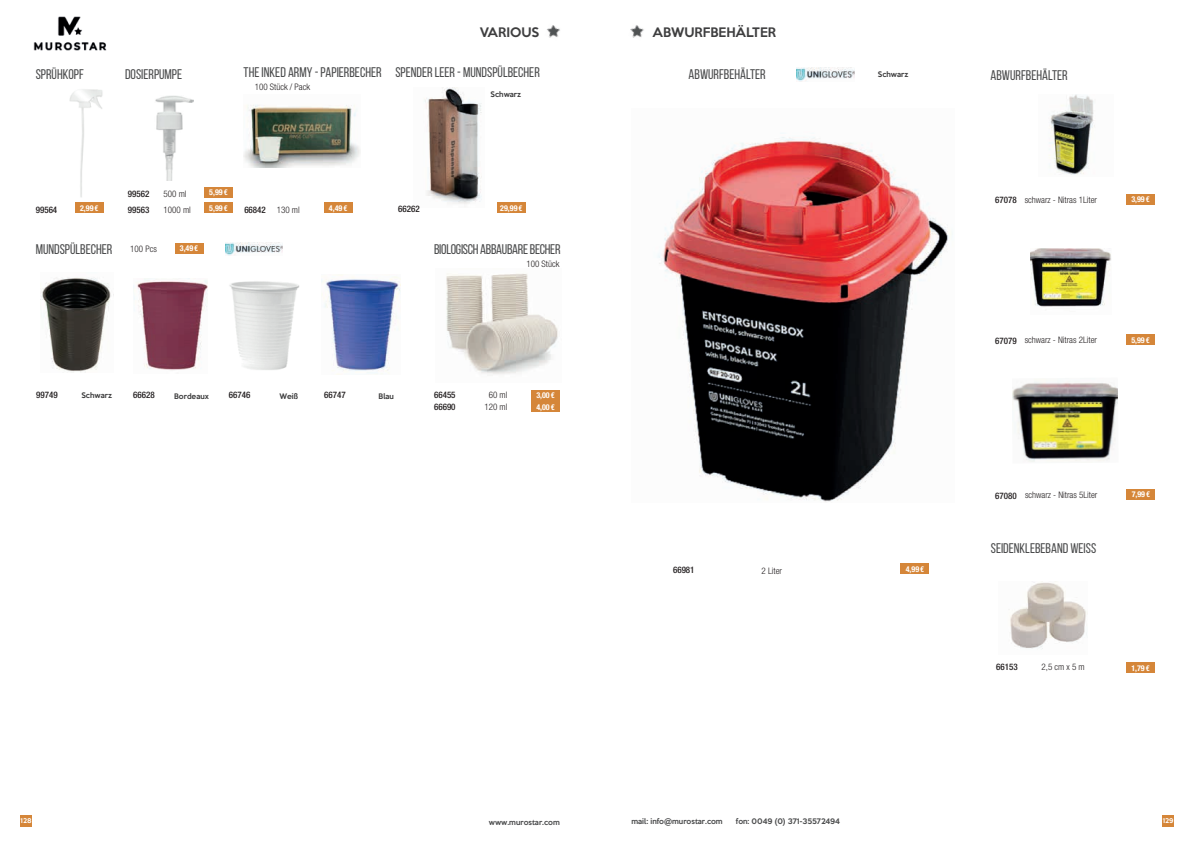
<style>
.page{position:relative;width:1191px;height:842px;background:#fff}
.page>*{position:absolute;margin:0;border:0;box-sizing:border-box;transform-origin:0 0}
.t1{font:14px "Bebas Neue";color:#4b4c4d}
.t2{font:14px "Bebas Neue";letter-spacing:-.02em;color:#4b4c4d}
.t3{font:500 12px "Keep Calm";color:#3e3e3f}
.t4{font:300 condensed 9px/11.6px "Helvetica Neue LT Std";color:#231f20;text-align:center}
.t5{font:500 condensed 9px/11.6px "Helvetica Neue LT Std";color:#231f20}
.t6{font:700 condensed 8px/11.6px "Helvetica Neue LT Pro";color:#fff}
.t7{font:500 7px "Keep Calm";color:#4b4c4d}
.t8{font:500 7px "Keep Calm";color:#3e3e3f}
.t9{font:500 6px "Keep Calm";letter-spacing:-.015em;color:#fff}
.s1{font-weight:500}
</style>
<div class="page">
<div style="left:1162px;top:815px;width:12px;height:11px;background:#d58639"></div>
<img style="left:630px;top:25px;width:14px;height:13px">
<div style="left:20px;top:815px;width:12px;height:11px;background:#d58639"></div>
<img style="left:33px;top:16px;width:74px;height:35px">
<img style="left:547px;top:25px;width:13px;height:13px">
<img style="left:41px;top:277px;width:73px;height:95px">
<img style="left:69px;top:89px;width:34px;height:108px">
<img style="left:155px;top:95px;width:38px;height:85px">
<div style="left:204px;top:202px;width:29px;height:11px;background:#d58639"></div>
<div style="left:204px;top:187px;width:29px;height:10px;background:#d58639"></div>
<div style="left:175px;top:243px;width:28px;height:11px;background:#d58639"></div>
<div style="left:324px;top:202px;width:28px;height:11px;background:#d58639"></div>
<div style="left:497px;top:202px;width:28px;height:11px;background:#d58639"></div>
<div style="left:75px;top:202px;width:29px;height:11px;background:#d58639"></div>
<img style="left:134px;top:278px;width:74px;height:93px">
<img style="left:229px;top:281px;width:71px;height:89px">
<img style="left:322px;top:275px;width:78px;height:99px">
<img style="left:446px;top:273px;width:112px;height:101px">
<div style="left:531px;top:390px;width:29px;height:10px;background:#d58639"></div>
<div style="left:531px;top:401px;width:29px;height:11px;background:#d58639"></div>
<img style="left:226px;top:242px;width:57px;height:14px">
<img style="left:424px;top:88px;width:58px;height:116px">
<img style="left:244px;top:105px;width:116px;height:62px">
<img style="left:657px;top:133px;width:292px;height:369px">
<div style="left:900px;top:564px;width:29px;height:10px;background:#d58639"></div>
<div style="left:1126px;top:489px;width:29px;height:11px;background:#d58639"></div>
<img style="left:1012px;top:381px;width:106px;height:81px">
<div style="left:1126px;top:663px;width:28px;height:10px;background:#d58639"></div>
<img style="left:1009px;top:582px;width:79px;height:67px">
<div style="left:1126px;top:194px;width:28px;height:11px;background:#d58639"></div>
<div style="left:1126px;top:335px;width:28px;height:10px;background:#d58639"></div>
<img style="left:1049px;top:95px;width:46px;height:80px">
<img style="left:1030px;top:249px;width:81px;height:58px">
<img style="left:797px;top:68px;width:57px;height:13px">
<p class="t1" style="left:36px;top:66px;width:50px">SPRÜHKOPF</p>
<p class="t1" style="left:125px;top:66px;width:59px">DOSIERPUMPE</p>
<p class="t3" style="left:480px;top:21px;width:61px">VARIOUS</p>
<p class="t1" style="left:244px;top:64px;width:298px">THE INKED ARMY - PAPIERBECHER SPENDER LEER - MUNDSPÜLBECHER</p>
<p class="t4" style="left:255px;top:81px;width:57px">100 Stück / Pack</p>
<p class="t8" style="left:490px;top:88px;width:32px">Schwarz</p>
<p class="t6" style="left:209px;top:186px;width:20px">5,99 €</p>
<p class="t5" style="left:128px;top:188px;width:23px">99562</p>
<p class="t4" style="left:164px;top:188px;width:24px">500 ml</p>
<p class="t5" style="left:128px;top:204px;width:23px">99563</p>
<p class="t4" style="left:164px;top:204px;width:29px">1000 ml</p>
<p class="t4" style="left:130px;top:243px;width:28px">100 Pcs</p>
<p class="t6" style="left:80px;top:202px;width:20px">2,99 €</p>
<p class="t6" style="left:329px;top:202px;width:20px">4,49 €</p>
<p class="t6" style="left:500px;top:202px;width:24px">29,99 €</p>
<p class="t6" style="left:209px;top:202px;width:20px">5,99 €</p>
<p class="t5" style="left:398px;top:203px;width:23px">66262</p>
<p class="t4" style="left:277px;top:204px;width:24px">130 ml</p>
<p class="t5" style="left:36px;top:204px;width:23px">99564</p>
<p class="t5" style="left:244px;top:204px;width:23px">66842</p>
<p class="t1" style="left:36px;top:242px;width:78px">MUNDSPÜLBECHER</p>
<p class="t2" style="left:434px;top:241px;width:128px">BIOLOGISCH ABBAUBARE BECHER</p>
<p class="t6" style="left:180px;top:243px;width:20px">3,49 €</p>
<p class="t4" style="left:526px;top:258px;width:34px">100 Stück</p>
<p class="t5" style="left:36px;top:389px;width:23px">99749</p>
<p class="t8" style="left:81px;top:390px;width:32px">Schwarz</p>
<p class="t5" style="left:133px;top:389px;width:23px">66628</p>
<p class="t8" style="left:174px;top:390px;width:36px">Bordeaux</p>
<p class="t5" style="left:229px;top:389px;width:23px">66746</p>
<p class="t8" style="left:280px;top:390px;width:20px">Weiß</p>
<p class="t5" style="left:324px;top:389px;width:23px">66747</p>
<p class="t8" style="left:378px;top:390px;width:17px">Blau</p>
<p class="t5" style="left:434px;top:389px;width:23px">66455<br>66690</p>
<p class="t4" style="left:484px;top:389px;width:24px">60 ml<br>120 ml</p>
<p class="t6" style="left:536px;top:389px;width:20px">3,00 €<br>4,00 €</p>
<p class="t3" style="left:652px;top:21px;width:125px">ABWURFBEHÄLTER</p>
<p class="t1" style="left:688px;top:67px;width:79px">ABWURFBEHÄLTER</p>
<p class="t8" style="left:878px;top:68px;width:32px">Schwarz</p>
<p class="t1" style="left:990px;top:67px;width:78px">ABWURFBEHÄLTER</p>
<p class="t5" style="left:995px;top:194px;width:23px">67078</p>
<p class="t4" style="left:1024px;top:194px;width:74px">schwarz - Nitras 1Liter</p>
<p class="t6" style="left:1131px;top:194px;width:20px">3,99 €</p>
<p class="t5" style="left:995px;top:335px;width:23px">67079</p>
<p class="t4" style="left:1024px;top:334px;width:74px">schwarz - Nitras 2Liter</p>
<p class="t6" style="left:1131px;top:334px;width:20px">5,99 €</p>
<p class="t4" style="left:995px;top:489px;width:104px"><span class="s1">67080</span> schwarz - Nitras 5Liter</p>
<p class="t6" style="left:1131px;top:489px;width:20px">7,99 €</p>
<p class="t1" style="left:990px;top:540px;width:107px">SEIDENKLEBEBAND WEISS</p>
<p class="t5" style="left:673px;top:564px;width:23px">66981</p>
<p class="t4" style="left:761px;top:565px;width:22px">2 Liter</p>
<p class="t6" style="left:905px;top:563px;width:20px">4,99 €</p>
<p class="t5" style="left:996px;top:661px;width:23px">66153</p>
<p class="t4" style="left:1041px;top:661px;width:45px">2,5 cm x 5 m</p>
<p class="t6" style="left:1131px;top:662px;width:20px">1,79 €</p>
<p class="t9" style="left:21px;top:815px;width:12px">128</p>
<p class="t7" style="left:489px;top:816px;width:72px">www.murostar.com</p>
<p class="t7" style="left:631px;top:816px;width:93px">mail: info@murostar.com</p>
<p class="t7" style="left:736px;top:816px;width:106px">fon: 0049 (0) 371-35572494</p>
<p class="t9" style="left:1162px;top:815px;width:12px">129</p>
</div>
